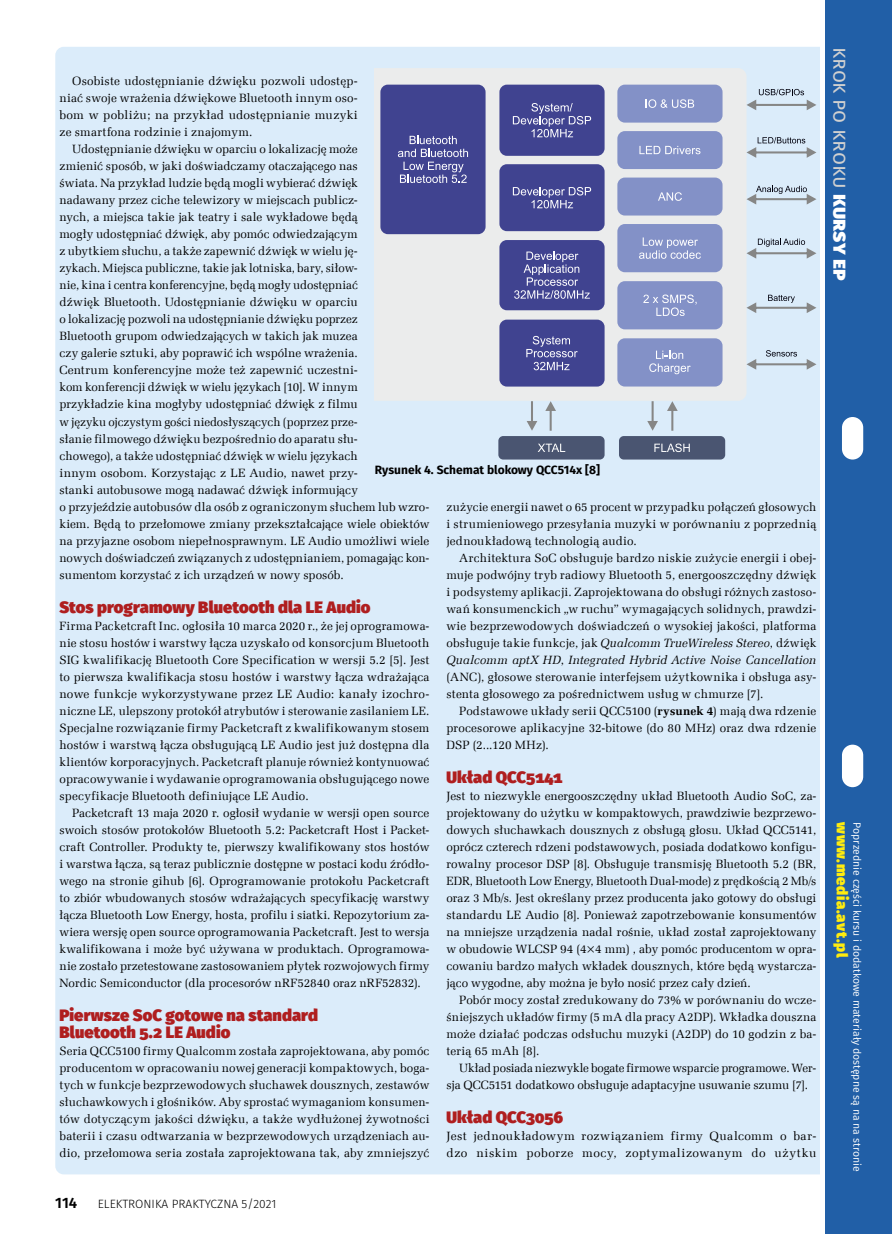
<style>
.page{position:relative;width:893px;height:1234px;background:#fff}
.page>*{position:absolute;margin:0;border:0;box-sizing:border-box;transform-origin:0 0}
.t1{font:21px "Fira Sans";letter-spacing:-.005em;color:#d0d0d0}
.t2{font:900 16.5px/17px "Fira Sans";letter-spacing:.005em;color:#af1e1f}
.t3{font:900 15px "Fira Sans";letter-spacing:.05em;color:#ffec0e}
.t4{font:600 15px "Fira Sans";color:#000}
.t5{font:12px/17px "Zapf Ellipt EU";letter-spacing:.005em;color:#000;text-align:justify}
.t6{font:12px/17px "Zapf Ellipt EU";letter-spacing:.04em;color:#000}
.t7{font:700 12px "Fira Sans";color:#000}
.t8{font:300 12px "Fira Sans";color:#000}
.t9{font:10.5px "Fira Sans";color:#fff}
.s1{font-style:italic}
.s2{font-weight:700}
.s3{font-weight:800;color:#fff}
</style>
<div class="page">
<div style="left:55px;top:47px;width:832px;height:1127px;background:#dbecfa;border-radius:9px"></div>
<div style="left:824px;top:0;width:68px;height:1233px;background:#215fa7"></div>
<div style="left:842px;top:417px;width:21px;height:42px;background:#fff;border-radius:11px"></div>
<div style="left:842px;top:744px;width:21px;height:43px;background:#fff;border-radius:11px"></div>
<hr style="left:821px;top:0;width:4px;height:1233px;background:#fff">
<div style="left:375px;top:68px;width:371px;height:333px;background:#ebecec"></div>
<div style="left:380px;top:85px;width:106px;height:149px;background:#404390;border-radius:7px"></div>
<svg style="left:398px;top:136px;width:70px;height:47px"></svg>
<div style="left:499px;top:85px;width:106px;height:71px;background:#404390;border-radius:7px"></div>
<svg style="left:513px;top:103px;width:78px;height:34px"></svg>
<div style="left:499px;top:164px;width:106px;height:67px;background:#404390;border-radius:7px"></div>
<svg style="left:513px;top:187px;width:78px;height:21px"></svg>
<div style="left:499px;top:240px;width:106px;height:70px;background:#404390;border-radius:7px"></div>
<svg style="left:514px;top:251px;width:76px;height:48px"></svg>
<div style="left:499px;top:319px;width:106px;height:67px;background:#404390;border-radius:7px"></div>
<svg style="left:526px;top:336px;width:52px;height:34px"></svg>
<div style="left:617px;top:85px;width:105px;height:38px;background:#8391c7;border-radius:7px"></div>
<div style="left:617px;top:131px;width:105px;height:38px;background:#8391c7;border-radius:7px"></div>
<div style="left:617px;top:177px;width:105px;height:38px;background:#8391c7;border-radius:7px"></div>
<div style="left:617px;top:224px;width:105px;height:48px;background:#8391c7;border-radius:7px"></div>
<div style="left:617px;top:281px;width:105px;height:48px;background:#8391c7;border-radius:7px"></div>
<div style="left:617px;top:338px;width:105px;height:48px;background:#8391c7;border-radius:7px"></div>
<svg style="left:646px;top:99px;width:48px;height:9px"></svg>
<svg style="left:639px;top:146px;width:61px;height:8px"></svg>
<svg style="left:658px;top:192px;width:24px;height:9px"></svg>
<svg style="left:639px;top:237px;width:62px;height:22px"></svg>
<svg style="left:643px;top:294px;width:54px;height:22px"></svg>
<svg style="left:649px;top:350px;width:42px;height:24px"></svg>
<div style="left:498px;top:436px;width:107px;height:23px;background:#4a5571;border-radius:5px"></div>
<div style="left:619px;top:436px;width:106px;height:23px;background:#4a5571;border-radius:5px"></div>
<svg style="left:538px;top:443px;width:27px;height:9px"></svg>
<svg style="left:654px;top:443px;width:36px;height:9px"></svg>
<svg style="left:746px;top:89px;width:70px;height:21px"></svg>
<svg style="left:746px;top:137px;width:70px;height:21px"></svg>
<svg style="left:746px;top:186px;width:70px;height:18px"></svg>
<svg style="left:746px;top:238px;width:70px;height:20px"></svg>
<svg style="left:746px;top:295px;width:70px;height:18px"></svg>
<svg style="left:746px;top:350px;width:70px;height:19px"></svg>
<svg style="left:667px;top:401px;width:11px;height:29px"></svg>
<svg style="left:545px;top:401px;width:11px;height:29px"></svg>
<svg style="left:527px;top:401px;width:10px;height:29px"></svg>
<svg style="left:647px;top:401px;width:11px;height:29px"></svg>
<p class="t5" style="left:60px;top:73px;width:300px;text-indent:13px">Osobiste udostępnianie dźwięku pozwoli udostęp&shy;niać swoje wrażenia dźwiękowe Bluetooth innym oso&shy;bom w pobliżu; na przykład udostępnianie muzyki ze smartfona rodzinie i znajomym.</p>
<p class="t5" style="left:60px;top:141px;width:371px;text-align:left;text-indent:13px">Udostępnianie dźwięku w oparciu o lokalizację może<br>zmienić sposób, w jaki doświadczamy otaczającego nas<br>świata. Na przykład ludzie będą mogli wybierać dźwięk<br>nadawany przez ciche telewizory w miejscach publicz-<br>nych, a miejsca takie jak teatry i sale wykładowe będą<br>mogły udostępniać dźwięk, aby pomóc odwiedzającym<br>z ubytkiem słuchu, a także zapewnić dźwięk w wielu ję-<br>zykach. Miejsca publiczne, takie jak lotniska, bary, siłow-<br>nie, kina i centra konferencyjne, będą mogły udostępniać<br>dźwięk Bluetooth. Udostępnianie dźwięku w oparciu<br>o lokalizację pozwoli na udostępnianie dźwięku poprzez<br>Bluetooth grupom odwiedzających w takich jak muzea<br>czy galerie sztuki, aby poprawić ich wspólne wrażenia.<br>Centrum konferencyjne może też zapewnić uczestni-<br>kom konferencji dźwięk w wielu językach [10]. W innym<br>przykładzie kina mogłyby udostępniać dźwięk z filmu<br>w języku ojczystym gości niedosłyszących (poprzez prze-<br>słanie filmowego dźwięku bezpośrednio do aparatu słu-<br>chowego), a także udostępniać dźwięk w wielu językach<br>innym osobom. Korzystając z LE Audio, nawet przy-<br>stanki autobusowe mogą nadawać dźwięk informujący<br>o przyjeździe autobusów dla osób z ograniczonym słuchem lub wzro&shy;kiem. Będą to przełomowe zmiany przekształcające wiele obiektów na przyjazne osobom niepełnosprawnym. LE Audio umożliwi wiele nowych doświadczeń związanych z udostępnianiem, pomagając kon&shy;sumentom korzystać z ich urządzeń w nowy sposób.</p>
<h2 class="t2" style="left:60px;top:596px;width:312px">Stos programowy Bluetooth dla LE Audio</h2>
<p class="t5" style="left:60px;top:617px;width:371px">Firma Packetcraft Inc. ogłosiła 10 marca 2020 r., że jej oprogramowa&shy;nie stosu hostów i warstwy łącza uzyskało od konsorcjum Bluetooth SIG kwalifikację Bluetooth Core Specification w wersji 5.2 [5]. Jest to pierwsza kwalifikacja stosu hostów i warstwy łącza wdrażająca nowe funkcje wykorzystywane przez LE Audio: kanały izochro&shy;niczne LE, ulepszony protokół atrybutów i sterowanie zasilaniem LE.<br>Specjalne rozwiązanie firmy Packetcraft z kwalifikowanym stosem hostów i warstwą łącza obsługującą LE Audio jest już dostępna dla klientów korporacyjnych. Packetcraft planuje również kontynuować opracowywanie i wydawanie oprogramowania obsługującego nowe specyfikacje Bluetooth definiujące LE Audio.</p>
<p class="t5" style="left:60px;top:804px;width:371px;text-indent:13px">Packetcraft 13 maja 2020 r. ogłosił wydanie w wersji open source swoich stosów protokołów Bluetooth 5.2: Packetcraft Host i Packet&shy;craft Controller. Produkty te, pierwszy kwalifikowany stos hostów i warstwa łącza, są teraz publicznie dostępne w postaci kodu źródło&shy;wego na stronie gihub [6]. Oprogramowanie protokołu Packetcraft to zbiór wbudowanych stosów wdrażających specyfikację warstwy łącza Bluetooth Low Energy, hosta, profilu i siatki. Repozytorium za&shy;wiera wersję open source oprogramowania Packetcraft. Jest to wersja kwalifikowana i może być używana w produktach. Oprogramowa&shy;nie zostało przetestowane zastosowaniem płytek rozwojowych firmy Nordic Semiconductor (dla procesorów nRF52840 oraz nRF52832).</p>
<h2 class="t2" style="left:60px;top:1004px;width:260px">Pierwsze SoC gotowe na standard<br>Bluetooth 5.2 LE Audio</h2>
<p class="t5" style="left:60px;top:1042px;width:371px">Seria QCC5100 firmy Qualcomm została zaprojektowana, aby pomóc producentom w opracowaniu nowej generacji kompaktowych, boga&shy;tych w funkcje bezprzewodowych słuchawek dousznych, zestawów słuchawkowych i głośników. Aby sprostać wymaganiom konsumen&shy;tów dotyczącym jakości dźwięku, a także wydłużonej żywotności baterii i czasu odtwarzania w bezprzewodowych urządzeniach au&shy;dio, przełomowa seria została zaprojektowana tak, aby zmniejszyć</p>
<p class="t7" style="left:375px;top:459px;width:227px">Rysunek 4. Schemat blokowy QCC514x [8]</p>
<p class="t5" style="left:446px;top:498px;width:371px">zużycie energii nawet o 65 procent w przypadku połączeń głosowych i strumieniowego przesyłania muzyki w porównaniu z poprzednią jednoukładową technologią audio.</p>
<p class="t5" style="left:446px;top:549px;width:371px;text-indent:13px">Architektura SoC obsługuje bardzo niskie zużycie energii i obej&shy;muje podwójny tryb radiowy Bluetooth 5, energooszczędny dźwięk i podsystemy aplikacji. Zaprojektowana do obsługi różnych zastoso&shy;wań konsumenckich „w ruchu” wymagających solidnych, prawdzi&shy;wie bezprzewodowych doświadczeń o wysokiej jakości, platforma obsługuje takie funkcje, jak <span class="s1">Qualcomm TrueWireless Stereo</span>, dźwięk <span class="s1">Qualcomm aptX HD</span>, <span class="s1">Integrated Hybrid Active Noise Cancellation </span>(ANC), głosowe sterowanie interfejsem użytkownika i obsługa asy&shy;stenta głosowego za pośrednictwem usług w chmurze [7].</p>
<p class="t5" style="left:446px;top:702px;width:371px;text-indent:13px">Podstawowe układy serii QCC5100 (<span class="s2">rysunek 4</span>) mają dwa rdzenie procesorowe aplikacyjne 32-bitowe (do 80 MHz) oraz dwa rdzenie DSP (2...120 MHz).</p>
<h2 class="t2" style="left:446px;top:766px;width:117px">Układ QCC5141</h2>
<p class="t5" style="left:446px;top:787px;width:371px">Jest to niezwykle energooszczędny układ Bluetooth Audio SoC, za&shy;projektowany do użytku w kompaktowych, prawdziwie bezprzewo&shy;dowych słuchawkach dousznych z obsługą głosu. Układ QCC5141, oprócz czterech rdzeni podstawowych, posiada dodatkowo konfigu&shy;rowalny procesor DSP [8]. Obsługuje transmisję Bluetooth 5.2 (BR, EDR, Bluetooth Low Energy, Bluetooth Dual-mode) z prędkością 2 Mb/s oraz 3 Mb/s. Jest określany przez producenta jako gotowy do obsługi standardu LE Audio [8]. Ponieważ zapotrzebowanie konsumentów na mniejsze urządzenia nadal rośnie, układ został zaprojektowany w obudowie WLCSP 94 (4×4 mm) , aby pomóc producentom w opra&shy;cowaniu bardzo małych wkładek dousznych, które będą wystarcza&shy;jąco wygodne, aby można je było nosić przez cały dzień.</p>
<p class="t5" style="left:446px;top:991px;width:371px;text-indent:13px">Pobór mocy został zredukowany do 73% w porównaniu do wcze&shy;śniejszych układów firmy (5 mA dla pracy A2DP). Wkładka douszna może działać podczas odsłuchu muzyki (A2DP) do 10 godzin z ba&shy;terią 65 mAh [8].</p>
<p class="t5" style="left:446px;top:1059px;width:371px;text-indent:13px">Układ posiada niezwykle bogate firmowe wsparcie programowe. Wer&shy;sja QCC5151 dodatkowo obsługuje adaptacyjne usuwanie szumu [7].</p>
<h2 class="t2" style="left:446px;top:1106px;width:118px">Układ QCC3056</h2>
<p class="t6" style="left:446px;top:1127px;width:371px">Jest jednoukładowym rozwiązaniem firmy Qualcomm o bar&shy;dzo niskim poborze mocy, zoptymalizowanym do użytku</p>
<p class="t4" style="left:55px;top:1190px;width:24px">114</p>
<p class="t8" style="left:98px;top:1195px;width:180px">ELEKTRONIKA PRAKTYCZNA 5/2021</p>
<h1 class="t1" style="left:857px;top:47px;width:235px;rotate:90deg">Krok po kroku <span class="s3">Kursy EP</span></h1>
<p class="t3" style="left:856px;top:822px;width:137px;rotate:90deg">www.media.avt.pl</p>
<p class="t9" style="left:865px;top:822px;width:350px;rotate:90deg">Poprzednie części kursu i dodatkowe materiały dostępne są na na stronie</p>
</div>
